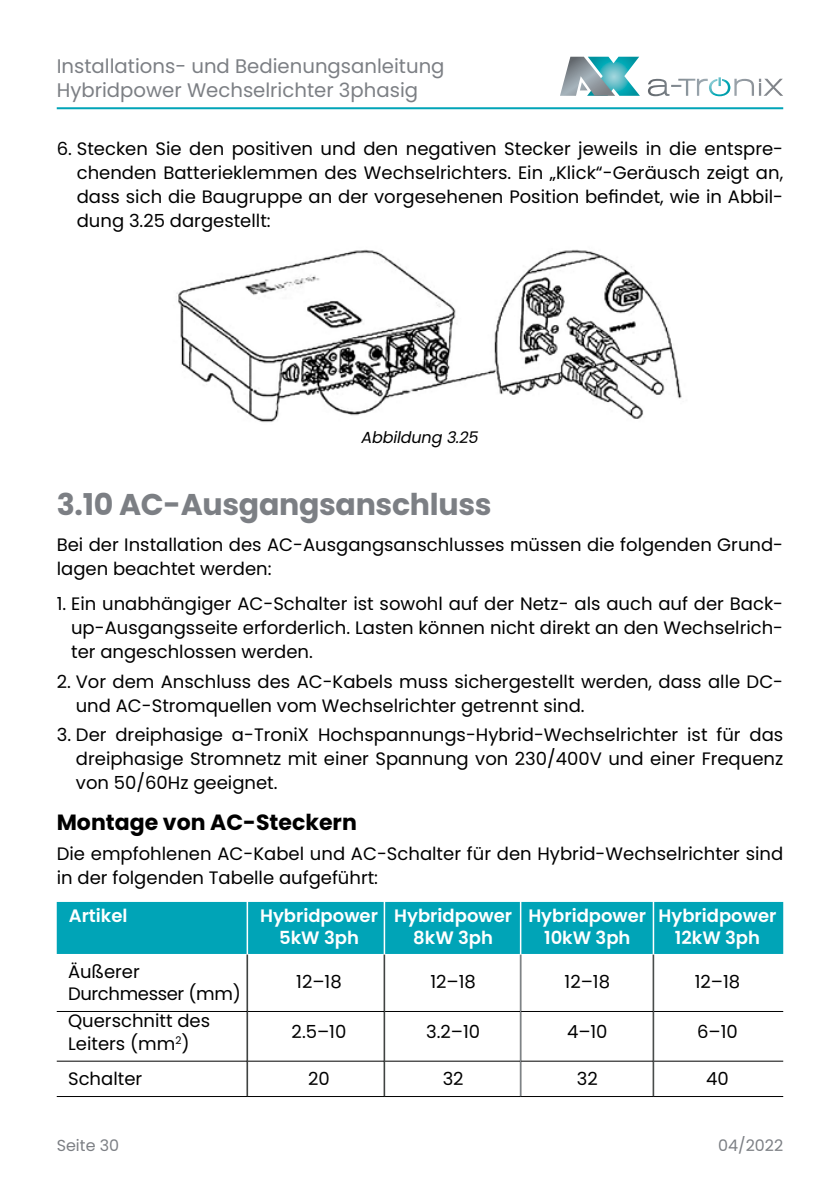
<style>
.page{position:relative;width:840px;height:1191px;background:#fff}
.page>*{position:absolute;margin:0;border:0;box-sizing:border-box;transform-origin:0 0}
.t1{font:700 30px "Poppins";letter-spacing:-.01em;color:#7c7f84}
.t2{font:700 22px "Poppins";color:#000}
.t3{font:19.6px/24.4px "Poppins";color:#7c7f84}
.t4{font:18px/24px "Poppins";color:#000}
.t5{font:600 18px/22px "Poppins";color:#fff}
.t6{font:16px "Poppins";color:#7c7f84}
.t7{font:italic 16px "Poppins";letter-spacing:-.01em;color:#000}
</style>
<div class="page">
<hr style="left:57px;top:107px;width:725px;height:2px;background:#00a4b7">
<svg style="left:560px;top:57px;width:79px;height:39px"></svg>
<svg style="left:648px;top:77px;width:134px;height:19px"></svg>
<img style="left:176px;top:249px;width:506px;height:174px">
<div style="left:57px;top:902px;width:725px;height:52px;background:#00a4b7"></div>
<hr style="left:57px;top:1011px;width:725px;height:1px;background:#000">
<hr style="left:57px;top:1060px;width:725px;height:1px;background:#000">
<hr style="left:57px;top:1096px;width:725px;height:1px;background:#000">
<hr style="left:246px;top:954px;width:2px;height:142px;background:#fff">
<hr style="left:246px;top:897px;width:2px;height:57px;background:#fff">
<hr style="left:383px;top:954px;width:2px;height:142px;background:#fff">
<hr style="left:383px;top:897px;width:2px;height:57px;background:#fff">
<hr style="left:519px;top:954px;width:2px;height:142px;background:#fff">
<hr style="left:519px;top:897px;width:2px;height:57px;background:#fff">
<hr style="left:652px;top:954px;width:1px;height:142px;background:#fff">
<hr style="left:652px;top:897px;width:1px;height:57px;background:#fff">
<p class="t3" style="left:57px;top:54px;width:389px">Installations- und Bedienungsanleitung<br>Hybridpower Wechselrichter 3phasig</p>
<p class="t4" style="left:77px;top:137px;width:707px;text-align:justify;text-indent:-20px">6. Stecken Sie den positiven und den negativen Stecker jeweils in die entspre&shy;chenden Batterieklemmen des Wechselrichters. Ein „Klick“-Geräusch zeigt an, dass sich die Baugruppe an der vorgesehenen Position befindet, wie in Abbil&shy;dung 3.25 dargestellt:</p>
<p class="t7" style="left:361px;top:428px;width:119px">Abbildung 3.25</p>
<h1 class="t1" style="left:57px;top:487px;width:436px">3.10 AC-Ausgangsanschluss</h1>
<p class="t4" style="left:57px;top:532px;width:727px">Bei der Installation des AC-Ausgangsanschlusses müssen die folgenden Grund&shy;lagen beachtet werden:</p>
<p class="t4" style="left:71px;top:591px;width:713px;text-align:justify;text-indent:-14px">1. Ein unabhängiger AC-Schalter ist sowohl auf der Netz- als auch auf der Back&shy;up-Ausgangsseite erforderlich. Lasten können nicht direkt an den Wechselrich&shy;ter angeschlossen werden.</p>
<p class="t4" style="left:76px;top:669px;width:708px;text-indent:-19px">2. Vor dem Anschluss des AC-Kabels muss sichergestellt werden, dass alle DC&shy;und AC-Stromquellen vom Wechselrichter getrennt sind.</p>
<p class="t4" style="left:76px;top:723px;width:708px;text-align:justify;text-indent:-19px">3. Der dreiphasige a-TroniX Hochspannungs-Hybrid-Wechselrichter ist für das dreiphasige Stromnetz mit einer Spannung von 230/400V und einer Frequenz von 50/60Hz geeignet.</p>
<p class="t2" style="left:57px;top:810px;width:301px">Montage von AC-Steckern</p>
<p class="t4" style="left:57px;top:841px;width:727px">Die empfohlenen AC-Kabel und AC-Schalter für den Hybrid-Wechselrichter sind in der folgenden Tabelle aufgeführt:</p>
<p class="t5" style="left:69px;top:905px;width:60px">Artikel</p>
<p class="t5" style="left:279px;top:905px;width:498px;text-indent:-19px">Hybridpower Hybridpower Hybridpower Hybridpower<br>5kW 3ph</p>
<p class="t5" style="left:413px;top:927px;width:81px">8kW 3ph</p>
<p class="t5" style="left:544px;top:927px;width:88px">10kW 3ph</p>
<p class="t5" style="left:674px;top:927px;width:86px">12kW 3ph</p>
<p class="t4" style="left:68px;top:959px;width:73px">Äußerer</p>
<p class="t4" style="left:68px;top:979px;width:174px;line-height:27.6px">Durchmesser (mm)<br>Querschnitt des</p>
<p class="t4" style="left:68px;top:1025px;width:123px;line-height:35.4px">Leiters (mm<sup>2</sup>)<br>Schalter</p>
<p class="t4" style="left:296px;top:969px;width:47px">12–18</p>
<p class="t4" style="left:430px;top:969px;width:47px">12–18</p>
<p class="t4" style="left:564px;top:969px;width:47px">12–18</p>
<p class="t4" style="left:694px;top:969px;width:47px">12–18</p>
<p class="t4" style="left:291px;top:1019px;width:56px">2.5–10</p>
<p class="t4" style="left:426px;top:1019px;width:55px">3.2–10</p>
<p class="t4" style="left:566px;top:1019px;width:42px">4–10</p>
<p class="t4" style="left:696px;top:1019px;width:42px">6–10</p>
<p class="t4" style="left:308px;top:1066px;width:23px">20</p>
<p class="t4" style="left:442px;top:1066px;width:22px">32</p>
<p class="t4" style="left:576px;top:1066px;width:22px">32</p>
<p class="t4" style="left:705px;top:1066px;width:24px">40</p>
<p class="t6" style="left:57px;top:1136px;width:64px">Seite 30</p>
<p class="t6" style="left:717px;top:1136px;width:67px">04/2022</p>
</div>
